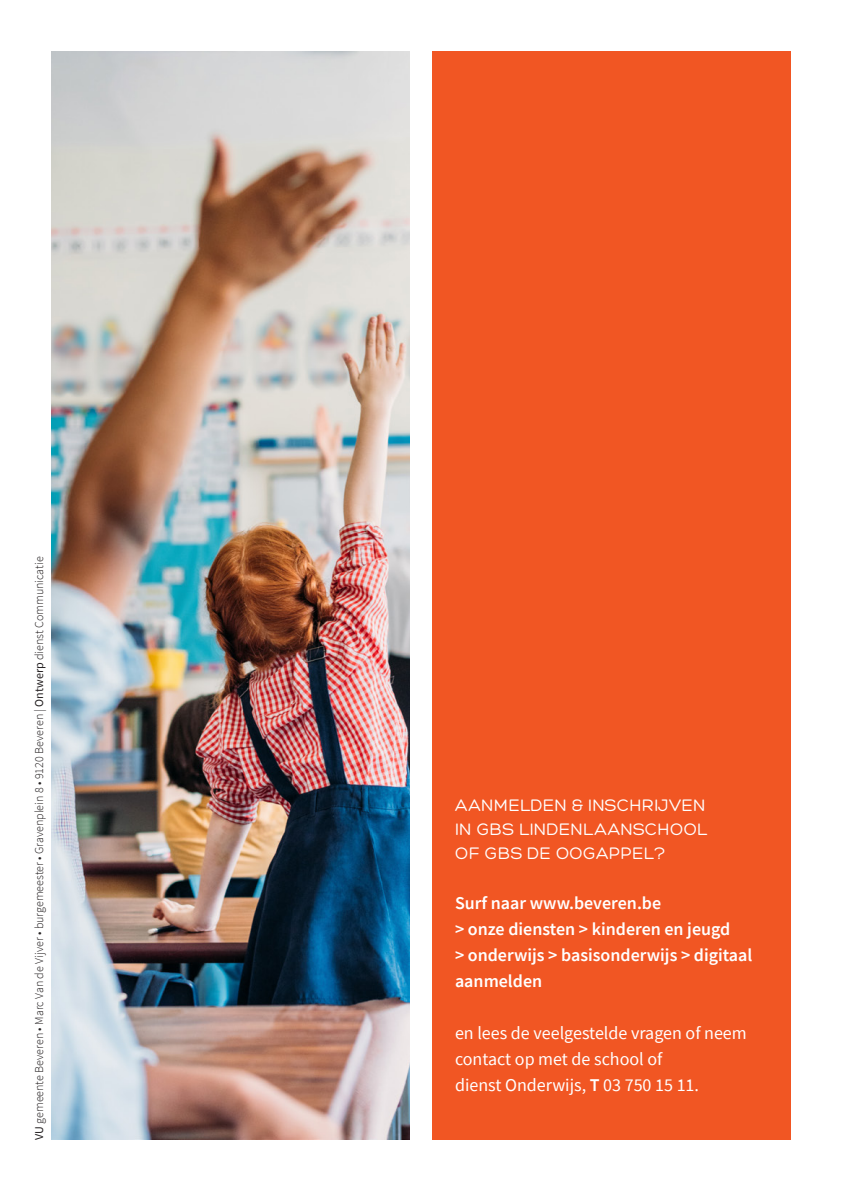
<style>
.page{position:relative;width:842px;height:1191px;background:#fff}
.page>*{position:absolute;margin:0;border:0;box-sizing:border-box;transform-origin:0 0}
.FOLD_A5_doorlopende_tekst_wit{font:600 18px/26px "Source Sans Pro";color:#fff}
.FOLD_A5_doorlopende_tekst_wit-2{font:18px/26px "Source Sans Pro";color:#fff}
.FOLD_A5_contact_02_naam{font:18px/24px "Hero";letter-spacing:.01em;color:#fff;text-align:justify}
.FOLD_A5_copyright{font:300 12px "Source Sans Pro";color:#231f20}
.s1{font-weight:400}
.s2{font-weight:600}
</style>
<div class="page">
<img style="left:51px;top:51px;width:359px;height:1088px">
<div style="left:432px;top:51px;width:359px;height:1089px;background:#f15623"></div>
<p class="FOLD_A5_copyright" style="left:32px;top:1140px;width:585px;rotate:-90deg"><span class="s1">VU</span> gemeente Beveren • Marc Van de Vijver • burgemeester • Gravenplein 8 • 9120 Beveren | <span class="s1">Ontwerp</span> dienst Communicatie</p>
<p class="FOLD_A5_contact_02_naam" style="left:455px;top:793px;width:254px">AANMELDEN &amp; INSCHRIJVEN IN GBS LINDENLAANSCHOOL OF GBS DE OOGAPPEL?</p>
<p class="FOLD_A5_doorlopende_tekst_wit" style="left:455px;top:890px;width:299px">Surf naar www.beveren.be<br>&gt; onze diensten &gt; kinderen en jeugd<br>&gt; onderwijs &gt; basisonderwijs &gt; digitaal aanmelden</p>
<p class="FOLD_A5_doorlopende_tekst_wit-2" style="left:455px;top:1020px;width:293px">en lees de veelgestelde vragen of neem contact op met de school of<br>dienst Onderwijs, <span class="s2">T</span> 03 750 15 11.</p>
</div>
